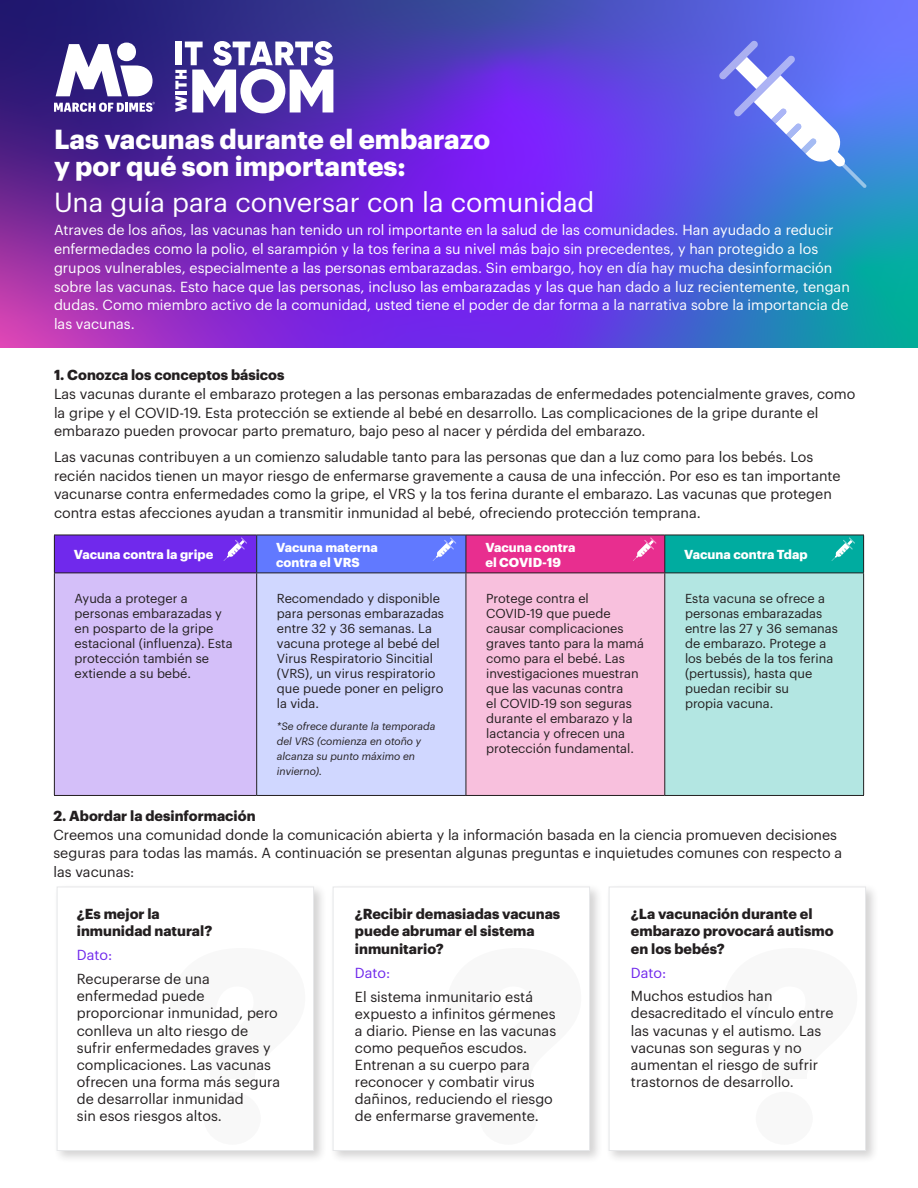
<style>
.page{position:relative;width:918px;height:1188px;background:#fff}
.page>*{position:absolute;margin:0;border:0;box-sizing:border-box;transform-origin:0 0}
.t1{font:700 27px/27px "Graphik";color:#fff}
.t2{font:27px "Graphik";color:#fff}
.t3{font:14.25px/17.1px "Graphik";color:#231f20}
.t4{font:14.25px/18.8px "Graphik";color:#fff}
.t5{font:700 14.25px/17.1px "Graphik";color:#231f20}
.t6{font:14.25px "Graphik";color:#7029ec}
.t7{font:12.75px/15px "Graphik";color:#231f20}
.t8{font:700 12.75px/15px "Graphik";color:#fff}
.t9{font:italic 10.5px/15px "Graphik";color:#231f20}
</style>
<div class="page">
<svg style="left:0;top:0;width:918px;height:348px;background:#5b3dc6"></svg>
<svg style="left:719px;top:40px;width:147px;height:148px"></svg>
<div style="left:54px;top:535px;width:203px;height:38px;background:#7029ec"></div>
<div style="left:257px;top:535px;width:209px;height:38px;background:#6179ff"></div>
<div style="left:466px;top:535px;width:199px;height:38px;background:#e82e8f"></div>
<div style="left:665px;top:535px;width:199px;height:38px;background:#00aca0"></div>
<div style="left:54px;top:573px;width:203px;height:222px;background:#d4bff9"></div>
<div style="left:257px;top:573px;width:209px;height:222px;background:#d0d7ff"></div>
<div style="left:466px;top:573px;width:199px;height:222px;background:#f8c0dd"></div>
<div style="left:665px;top:573px;width:199px;height:222px;background:#b3e6e2"></div>
<hr style="left:54px;top:535px;width:203px;height:1px;background:#231f20">
<hr style="left:54px;top:535px;width:1px;height:38px;background:#231f20">
<hr style="left:257px;top:535px;width:209px;height:1px;background:#231f20">
<hr style="left:256px;top:535px;width:1px;height:38px;background:#231f20">
<hr style="left:466px;top:535px;width:199px;height:1px;background:#231f20">
<hr style="left:466px;top:535px;width:1px;height:38px;background:#231f20">
<hr style="left:665px;top:535px;width:199px;height:1px;background:#231f20">
<hr style="left:664px;top:535px;width:1px;height:38px;background:#231f20">
<hr style="left:863px;top:535px;width:1px;height:38px;background:#231f20">
<hr style="left:54px;top:573px;width:203px;height:1px;background:#231f20">
<hr style="left:54px;top:573px;width:1px;height:222px;background:#231f20">
<hr style="left:257px;top:573px;width:209px;height:1px;background:#231f20">
<hr style="left:256px;top:573px;width:1px;height:222px;background:#231f20">
<hr style="left:466px;top:573px;width:199px;height:1px;background:#231f20">
<hr style="left:466px;top:573px;width:1px;height:222px;background:#231f20">
<hr style="left:665px;top:573px;width:199px;height:1px;background:#231f20">
<hr style="left:664px;top:573px;width:1px;height:222px;background:#231f20">
<hr style="left:863px;top:573px;width:1px;height:222px;background:#231f20">
<hr style="left:54px;top:795px;width:203px;height:1px;background:#231f20">
<hr style="left:257px;top:795px;width:209px;height:1px;background:#231f20">
<hr style="left:466px;top:795px;width:199px;height:1px;background:#231f20">
<hr style="left:665px;top:795px;width:199px;height:1px;background:#231f20">
<svg style="left:832px;top:535px;width:25px;height:26px"></svg>
<svg style="left:633px;top:535px;width:25px;height:26px"></svg>
<svg style="left:433px;top:535px;width:25px;height:26px"></svg>
<svg style="left:224px;top:535px;width:25px;height:26px"></svg>
<div style="left:53px;top:883px;width:274px;height:281px;background:#231f20;opacity:.2"></div>
<div style="left:57px;top:887px;width:257px;height:264px;background:#fff;border:1px solid #e6e7e9"></div>
<div style="left:329px;top:883px;width:274px;height:281px;background:#231f20;opacity:.2"></div>
<div style="left:333px;top:887px;width:257px;height:264px;background:#fff;border:1px solid #e6e7e9"></div>
<div style="left:605px;top:883px;width:274px;height:281px;background:#231f20;opacity:.2"></div>
<div style="left:609px;top:887px;width:257px;height:264px;background:#fff;border:1px solid #e6e7e9"></div>
<svg style="left:56px;top:44px;width:97px;height:52px"></svg>
<div style="left:117px;top:43px;width:19px;height:18px;background:#fff;border-radius:50%"></div>
<svg style="left:54px;top:102px;width:101px;height:10px"></svg>
<svg style="left:175px;top:41px;width:158px;height:72px"></svg>
<p class="t1" style="left:54px;top:123px;width:438px">Las vacunas durante el embarazo y por qué son importantes:</p>
<p class="t2" style="left:54px;top:182px;width:542px">Una guía para conversar con la comunidad</p>
<p class="t4" style="left:54px;top:220px;width:797px">Atraves de los años, las vacunas han tenido un rol importante en la salud de las comunidades. Han ayudado a reducir enfermedades como la polio, el sarampión y la tos ferina a su nivel más bajo sin precedentes, y han protegido a los grupos vulnerables, especialmente a las personas embarazadas. Sin embargo, hoy en día hay mucha desinformación sobre las vacunas. Esto hace que las personas, incluso las embarazadas y las que han dado a luz recientemente, tengan dudas. Como miembro activo de la comunidad, usted tiene el poder de dar forma a la narrativa sobre la importancia de las vacunas.</p>
<p class="t5" style="left:54px;top:365px;width:232px">1. Conozca los conceptos básicos</p>
<p class="t3" style="left:54px;top:383px;width:803px;line-height:18.8px">Las vacunas durante el embarazo protegen a las personas embarazadas de enfermedades potencialmente graves, como la gripe y el COVID-19. Esta protección se extiende al bebé en desarrollo. Las complicaciones de la gripe durante el embarazo pueden provocar parto prematuro, bajo peso al nacer y pérdida del embarazo.</p>
<p class="t3" style="left:54px;top:446px;width:788px;line-height:18.8px">Las vacunas contribuyen a un comienzo saludable tanto para las personas que dan a luz como para los bebés. Los recién nacidos tienen un mayor riesgo de enfermarse gravemente a causa de una infección. Por eso es tan importante vacunarse contra enfermedades como la gripe, el VRS y la tos ferina durante el embarazo. Las vacunas que protegen contra estas afecciones ayudan a transmitir inmunidad al bebé, ofreciendo protección temprana.</p>
<p class="t8" style="left:74px;top:546px;width:141px">Vacuna contra la gripe</p>
<p class="t8" style="left:276px;top:538px;width:103px">Vacuna materna contra el VRS</p>
<p class="t8" style="left:485px;top:538px;width:92px">Vacuna contra el COVID-19</p>
<p class="t8" style="left:684px;top:546px;width:125px">Vacuna contra Tdap</p>
<p class="t7" style="left:75px;top:590px;width:160px">Ayuda a proteger a personas embarazadas y en posparto de la gripe estacional (influenza). Esta protección también se extiende a su bebé.</p>
<p class="t7" style="left:277px;top:590px;width:169px">Recomendado y disponible para personas embarazadas entre 32 y 36 semanas. La vacuna protege al bebé del<br>Virus Respiratorio Sincitial (VRS), un virus respiratorio que puede poner en peligro la vida.</p>
<p class="t9" style="left:277px;top:718px;width:160px">*Se ofrece durante la temporada del VRS (comienza en otoño y alcanza su punto máximo en invierno).</p>
<p class="t7" style="left:486px;top:590px;width:159px">Protege contra el<br>COVID-19 que puede causar complicaciones graves tanto para la mamá como para el bebé. Las investigaciones muestran que las vacunas contra<br>el COVID-19 son seguras durante el embarazo y la lactancia y ofrecen una protección fundamental.</p>
<p class="t7" style="left:685px;top:590px;width:154px">Esta vacuna se ofrece a personas embarazadas entre las 27 y 36 semanas de embarazo. Protege a los bebés de la tos ferina (pertussis), hasta que puedan recibir su</p>
<p class="t7" style="left:685px;top:695px;width:90px">propia vacuna.</p>
<p class="t5" style="left:53px;top:806px;width:204px">2. Abordar la desinformación</p>
<p class="t3" style="left:53px;top:824px;width:790px;line-height:18.8px">Creemos una comunidad donde la comunicación abierta y la información basada en la ciencia promueven decisiones seguras para todas las mamás. A continuación se presentan algunas preguntas e inquietudes comunes con respecto a las vacunas:</p>
<p class="t5" style="left:77px;top:904px;width:137px">¿Es mejor la inmunidad natural?</p>
<p class="t6" style="left:77px;top:945px;width:37px">Dato:</p>
<p class="t3" style="left:77px;top:969px;width:205px">Recuperarse de una enfermedad puede proporcionar inmunidad, pero conlleva un alto riesgo de sufrir enfermedades graves y complicaciones. Las vacunas ofrecen una forma más segura de desarrollar inmunidad<br>sin esos riesgos altos.</p>
<p class="t5" style="left:355px;top:904px;width:207px">¿Recibir demasiadas vacunas puede abrumar el sistema inmunitario?</p>
<p class="t6" style="left:355px;top:962px;width:37px">Dato:</p>
<p class="t3" style="left:355px;top:987px;width:203px">El sistema inmunitario está expuesto a infinitos gérmenes a diario. Piense en las vacunas como pequeños escudos.<br>Entrenan a su cuerpo para reconocer y combatir virus dañinos, reduciendo el riesgo de enfermarse gravemente.</p>
<p class="t5" style="left:631px;top:904px;width:204px">¿La vacunación durante el embarazo provocará autismo en los bebés?</p>
<p class="t6" style="left:631px;top:962px;width:37px">Dato:</p>
<p class="t3" style="left:631px;top:987px;width:204px">Muchos estudios han desacreditado el vínculo entre las vacunas y el autismo. Las vacunas son seguras y no aumentan el riesgo de sufrir trastornos de desarrollo.</p>
</div>
